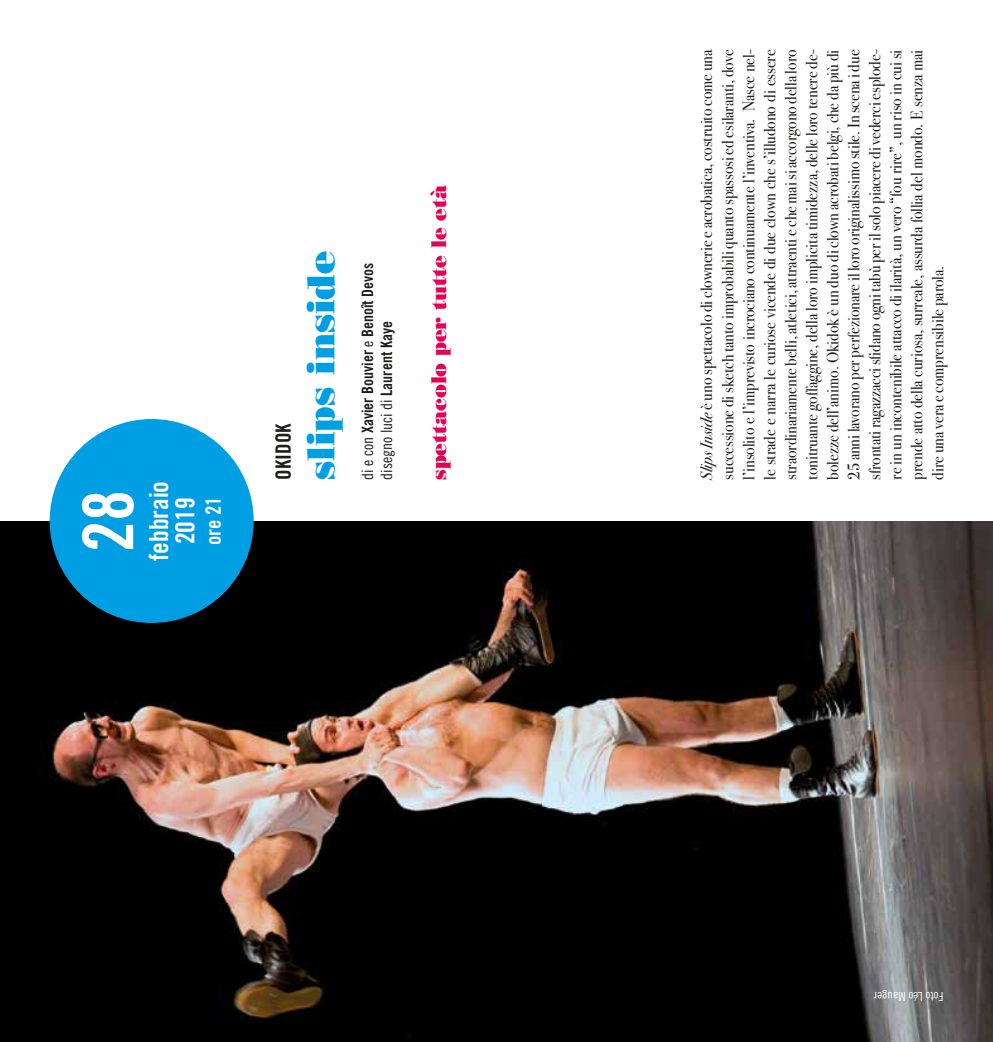
<style>
.page{position:relative;width:993px;height:1042px;background:#fff}
.page>*{position:absolute;margin:0;border:0;box-sizing:border-box;transform-origin:0 0}
.t1{font:70px "Trade Gothic LT Std Bd Cn 20";color:#fff}
.t2{font:38.5px "Bodoni Poster";letter-spacing:-.01em;color:#009fe3}
.t3{font:26.25px/26.2px "Trade Gothic LT Std Bd Cn 20";color:#fff;text-align:center}
.t4{font:21px "Bodoni Poster";letter-spacing:-.01em;color:#e50051}
.t5{font:21px "Trade Gothic LT Std Bd Cn 20";color:#1d1d1b}
.t6{font:21px "Trade Gothic LT Std Bd Cn 20";color:#fff}
.t7{font:16.62px/21px "Bodoni Svty Two ITCTT";letter-spacing:-.005em;color:#1d1d1b;text-align:justify;scale:.95 1}
.t8{font:15.75px "Trade Gothic LT Std Bd Cn 20";color:#1d1d1b}
.t9{font:15.75px "Trade Gothic LT Std Cn 18";color:#1d1d1b}
.t10{font:12.25px "Trade Gothic LT Std Cn 18";color:#fff}
.s1{font-family:"Trade Gothic LT Std Cn 18"}
.s2{font-family:"Trade Gothic LT Std Bd Cn 20"}
.s3{font-style:italic}
</style>
<div class="page">
<img style="left:0;top:521px;width:992px;height:521px">
<div style="left:50px;top:419px;width:203px;height:204px;background:#009fe3;border-radius:50%"></div>
<h1 class="t1" style="left:66px;top:552px;width:64px;rotate:-90deg">28</h1>
<h3 class="t3" style="left:145px;top:561px;width:82px;rotate:-90deg">febbraio<br>2019</h3>
<p class="t6" style="left:200px;top:545px;width:50px;rotate:-90deg">ore 21</p>
<p class="t5" style="left:270px;top:480px;width:58px;rotate:-90deg">OKIDOK</p>
<h2 class="t2" style="left:297px;top:480px;width:230px;rotate:-90deg">slips inside</h2>
<p class="t8" style="left:358px;top:480px;width:218px;rotate:-90deg"><span class="s1">di e con</span> Xavier Bouvier <span class="s1">e</span> Benoît Devos</p>
<p class="t9" style="left:377px;top:480px;width:160px;rotate:-90deg">disegno luci di <span class="s2">Laurent Kaye</span></p>
<p class="t4" style="left:425px;top:480px;width:296px;rotate:-90deg">spettacolo per tutte le età</p>
<p class="t7" style="left:694px;top:480px;width:455px;rotate:-90deg"><span class="s3">Slips Inside</span> è uno spettacolo di clownerie e acrobatica, costruito come una successione di sketch tanto improbabili quanto spassosi ed esilaranti, dove l’insolito e l’imprevisto incrociano continuamente l’inventiva. Nasce nel&shy;le strade e narra le curiose vicende di due clown che s’illudono di essere straordinariamente belli, atletici, attraenti e che mai si accorgono della loro tonitruante goffaggine, della loro implicita timidezza, delle loro tenere de&shy;bolezze dell’animo. Okidok è un duo di clown acrobati belgi, che da più di 25 anni lavorano per perfezionare il loro originalissimo stile. In scena i due sfrontati ragazzacci sfidano ogni tabù per il solo piacere di vederci esplode&shy;re in un incontenibile attacco di ilarità, un vero “fou rire”, un riso in cui si prende atto della curiosa, surreale, assurda follia del mondo. E senza mai dire una vera e comprensibile parola.</p>
<p class="t10" style="left:943px;top:1004px;width:71px;rotate:-180deg">Foto Léo Mauger</p>
</div>
